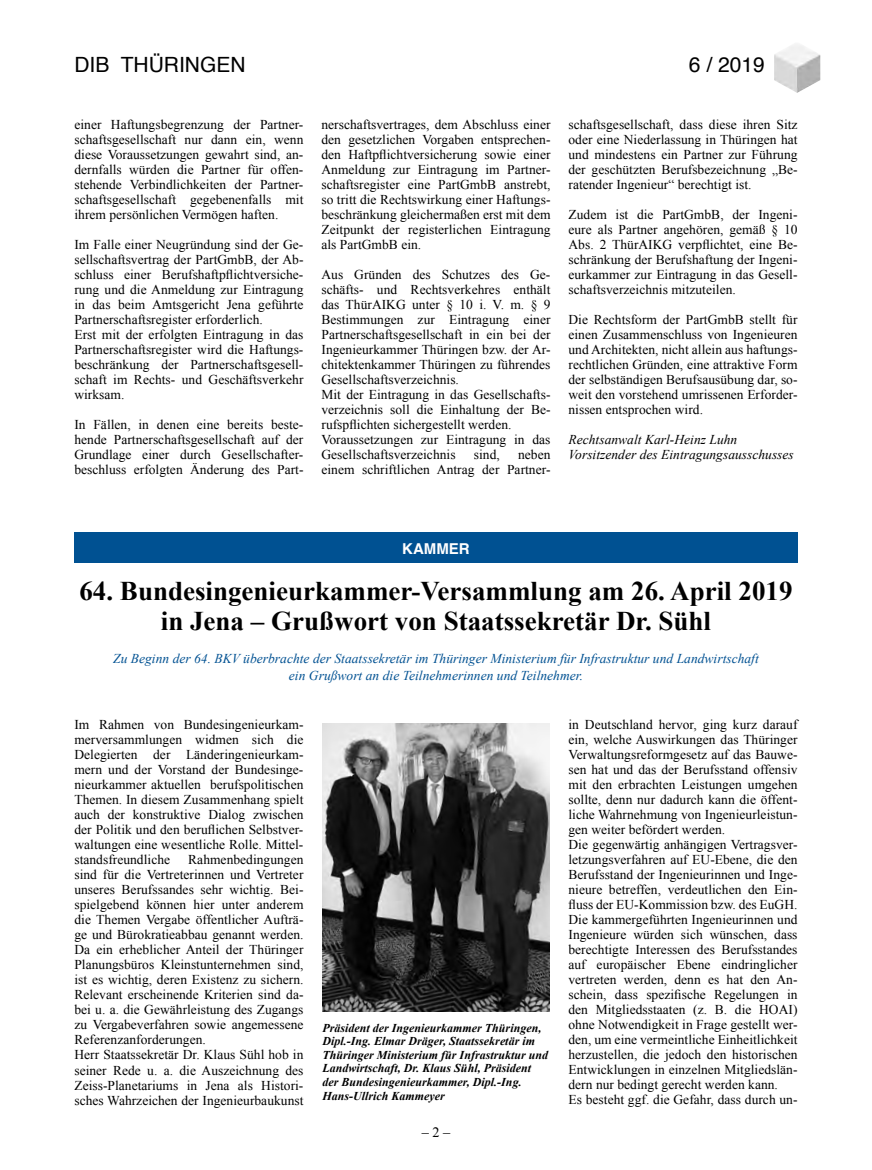
<style>
.page{position:relative;width:872px;height:1170px;background:#fff}
.page>*{position:absolute;margin:0;border:0;box-sizing:border-box;transform-origin:0 0}
.t1{font:700 27px/30px "Times New Roman";color:#000;text-align:center}
.t2{font:21px "Helvetica";color:#000}
.t3{font:700 15px "Helvetica";color:#fff}
.t4{font:14.25px "Times New Roman";color:#000}
.t5{font:13.5px/15px "Times New Roman";color:#000;text-align:justify}
.t6{font:italic 13.5px/16.5px "Times New Roman";color:#005192;text-align:center}
.t7{font:italic 13.5px/15px "Times New Roman";color:#000}
.t8{font:italic 700 12px/13.5px "Times New Roman";color:#000}
</style>
<div class="page">
<img style="left:774px;top:44px;width:46px;height:49px">
<div style="left:74px;top:533px;width:723px;height:30px;background:#005192"></div>
<img style="left:322px;top:723px;width:227px;height:287px">
<h2 class="t2" style="left:74px;top:49px;width:173px">DIB THÜRINGEN</h2>
<h2 class="t2" style="left:689px;top:49px;width:77px">6 / 2019</h2>
<p class="t5" style="left:74px;top:117px;width:230px">einer Haftungsbegrenzung der Partner&shy;schaftsgesellschaft nur dann ein, wenn diese Voraussetzungen gewahrt sind, an&shy;dernfalls würden die Partner für offen&shy;stehende Verbindlichkeiten der Partner&shy;schaftsgesellschaft gegebenenfalls mit ihrem persönlichen Vermögen haften.</p>
<p class="t5" style="left:74px;top:237px;width:230px;text-align:left">Im Falle einer Neugründung sind der Ge&shy;sellschaftsvertrag der PartGmbB, der Ab&shy;schluss einer Berufshaftpflichtversiche&shy;rung und die Anmeldung zur Eintragung in das beim Amtsgericht Jena geführte Partnerschaftsregister erforderlich.<br>Erst mit der erfolgten Eintragung in das Partnerschaftsregister wird die Haftungs&shy;beschränkung der Partnerschaftsgesell&shy;schaft im Rechts- und Geschäftsverkehr wirksam.</p>
<p class="t5" style="left:74px;top:417px;width:230px">In Fällen, in denen eine bereits beste&shy;hende Partnerschaftsgesellschaft auf der Grundlage einer durch Gesellschafter&shy;beschluss erfolgten Änderung des Part-</p>
<p class="t5" style="left:321px;top:117px;width:230px">nerschaftsvertrages, dem Abschluss einer den gesetzlichen Vorgaben entsprechen&shy;den Haftpflichtversicherung sowie einer Anmeldung zur Eintragung im Partner&shy;schaftsregister eine PartGmbB anstrebt, so tritt die Rechtswirkung einer Haftungs&shy;beschränkung gleichermaßen erst mit dem Zeitpunkt der registerlichen Eintragung als PartGmbB ein.</p>
<p class="t5" style="left:321px;top:267px;width:230px;text-align:left">Aus Gründen des Schutzes des Ge&shy;schäfts- und Rechtsverkehres enthält das ThürAIKG unter § 10 i. V. m. § 9<br>Bestimmungen zur Eintragung einer Partnerschaftsgesellschaft in ein bei der Ingenieurkammer Thüringen bzw. der Ar&shy;chitektenkammer Thüringen zu führendes Gesellschaftsverzeichnis.<br>Mit der Eintragung in das Gesellschafts&shy;verzeichnis soll die Einhaltung der Be&shy;rufspflichten sichergestellt werden.<br>Voraussetzungen zur Eintragung in das Gesellschaftsverzeichnis</p>
<p class="t5" style="left:321px;top:447px;width:230px;text-align:right">neben<br>einem schriftlichen Antrag der Partner-</p>
<p class="t5" style="left:474px;top:447px;width:27px">sind,</p>
<p class="t5" style="left:568px;top:117px;width:230px">schaftsgesellschaft, dass diese ihren Sitz oder eine Niederlassung in Thüringen hat und mindestens ein Partner zur Führung der geschützten Berufsbezeichnung „Be&shy;ratender Ingenieur“ berechtigt ist.</p>
<p class="t5" style="left:568px;top:207px;width:230px">Zudem ist die PartGmbB, der Ingeni&shy;eure als Partner angehören, gemäß § 10<br>Abs. 2 ThürAIKG verpflichtet, eine Be&shy;schränkung der Berufshaftung der Ingeni&shy;eurkammer zur Eintragung in das Gesell&shy;schaftsverzeichnis mitzuteilen.</p>
<p class="t5" style="left:568px;top:312px;width:230px">Die Rechtsform der PartGmbB stellt für einen Zusammenschluss von Ingenieuren und Architekten, nicht allein aus haftungs&shy;rechtlichen Gründen, eine attraktive Form der selbständigen Berufsausübung dar, so&shy;weit den vorstehend umrissenen Erforder&shy;nissen entsprochen wird.</p>
<p class="t7" style="left:568px;top:432px;width:227px">Rechtsanwalt Karl-Heinz Luhn<br>Vorsitzender des Eintragungsausschusses</p>
<p class="t3" style="left:402px;top:536px;width:69px">KAMMER</p>
<h1 class="t1" style="left:79px;top:575px;width:714px">64. Bundesingenieurkammer-Versammlung am 26. April 2019 in Jena – Grußwort von Staatssekretär Dr. Sühl</h1>
<p class="t6" style="left:113px;top:650px;width:647px">Zu Beginn der 64. BKV überbrachte der Staatssekretär im Thüringer Ministerium für Infrastruktur und Landwirtschaft ein Grußwort an die Teilnehmerinnen und Teilnehmer.</p>
<p class="t5" style="left:74px;top:717px;width:230px">Im Rahmen von Bundesingenieurkam&shy;merversammlungen widmen sich die Delegierten der Länderingenieurkam&shy;mern und der Vorstand der Bundesinge&shy;nieurkammer aktuellen berufspolitischen Themen. In diesem Zusammenhang spielt auch der konstruktive Dialog zwischen der Politik und den beruflichen Selbstver&shy;waltungen eine wesentliche Rolle. Mittel&shy;standsfreundliche</p>
<p class="t5" style="left:74px;top:852px;width:231px;text-align:left;text-indent:114px">Rahmenbedingungen sind für die Vertreterinnen und Vertreter unseres Berufssandes sehr wichtig. Bei&shy;spielgebend können hier unter anderem die Themen Vergabe öffentlicher Aufträ&shy;ge und Bürokratieabbau genannt werden.<br>Da ein erheblicher Anteil der Thüringer Planungsbüros Kleinstunternehmen sind, ist es wichtig, deren Existenz zu sichern.<br>Relevant erscheinende Kriterien sind da&shy;bei u. a. die Gewährleistung des Zugangs zu Vergabeverfahren sowie angemessene Referenzanforderungen.<br>Herr Staatssekretär Dr. Klaus Sühl hob in seiner Rede u. a. die Auszeichnung des Zeiss-Planetariums in Jena als Histori&shy;sches Wahrzeichen der Ingenieurbaukunst</p>
<p class="t8" style="left:322px;top:1020px;width:227px">Präsident der Ingenieurkammer Thüringen, Dipl.-Ing. Elmar Dräger, Staatssekretär im Thüringer Ministerium für Infrastruktur und Landwirtschaft, Dr. Klaus Sühl, Präsident der Bundesingenieurkammer, Dipl.-Ing.<br>Hans-Ullrich Kammeyer</p>
<p class="t4" style="left:422px;top:1122px;width:30px">– 2 –</p>
<p class="t5" style="left:568px;top:717px;width:231px;text-align:left">in Deutschland hervor, ging kurz darauf ein, welche Auswirkungen das Thüringer Verwaltungsreformgesetz auf das Bauwe&shy;sen hat und das der Berufsstand offensiv mit den erbrachten Leistungen umgehen sollte, denn nur dadurch kann die öffent&shy;liche Wahrnehmung von Ingenieurleistun&shy;gen weiter befördert werden.<br>Die gegenwärtig anhängigen Vertragsver&shy;letzungsverfahren auf EU-Ebene, die den Berufsstand der Ingenieurinnen und Inge&shy;nieure betreffen, verdeutlichen den Ein&shy;fluss der EU-Kommission bzw. des EuGH.<br>Die kammergeführten Ingenieurinnen und Ingenieure würden sich wünschen, dass berechtigte Interessen des Berufsstandes auf europäischer Ebene eindringlicher vertreten werden, denn es hat den An&shy;schein, dass spezifische Regelungen in den Mitgliedsstaaten (z. B. die HOAI) ohne Notwendigkeit in Frage gestellt wer&shy;den, um eine vermeintliche Einheitlichkeit herzustellen, die jedoch den historischen Entwicklungen in einzelnen Mitgliedslän&shy;dern nur bedingt gerecht werden kann.<br>Es besteht ggf. die Gefahr, dass durch un-</p>
</div>
